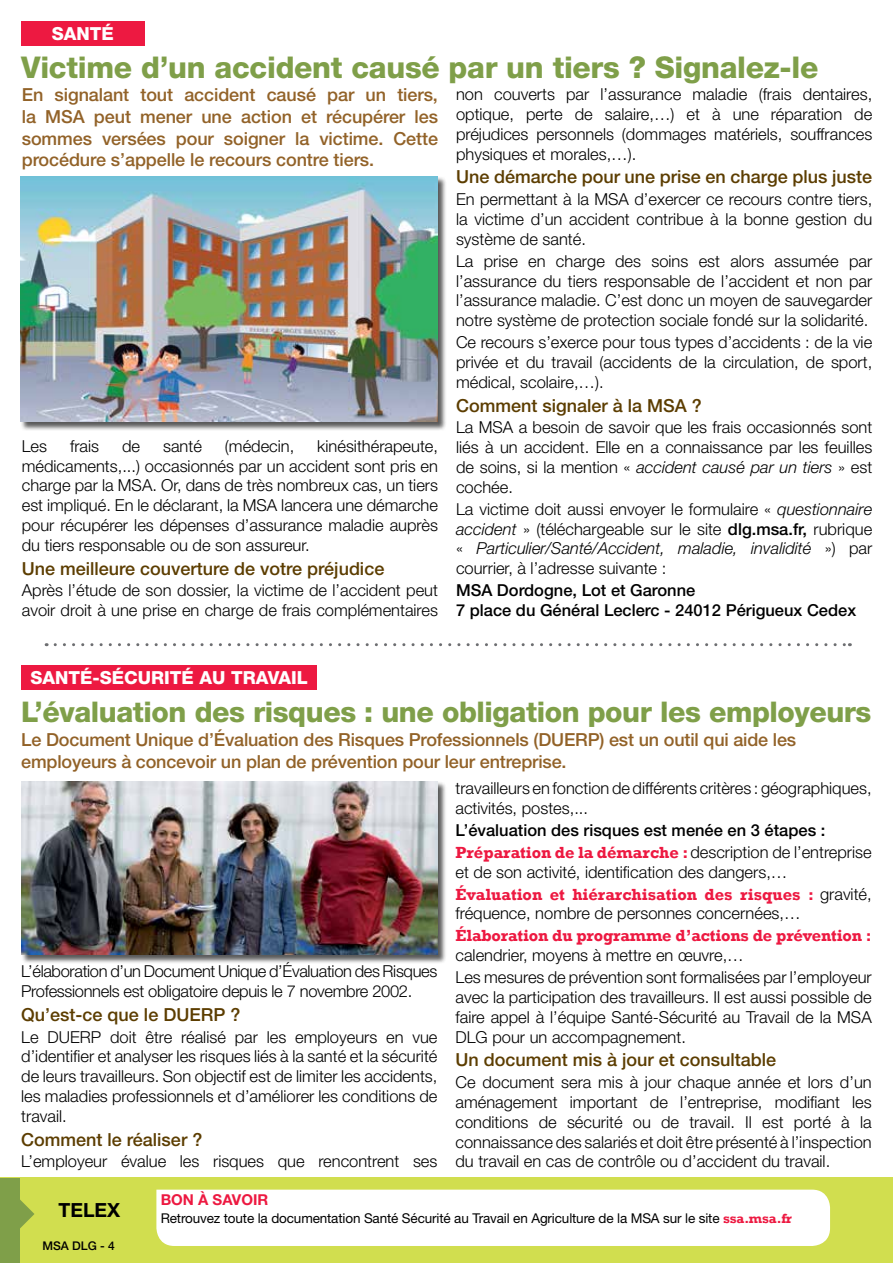
<style>
.page{position:relative;width:893px;height:1263px;background:#fff}
.page>*{position:absolute;margin:0;border:0;box-sizing:border-box;transform-origin:0 0}
.t1{font:800 30px "Helvetica Neue LT Std";letter-spacing:-.01em;color:#7f9f49}
.t2{font:800 28.5px "Helvetica Neue LT Std";letter-spacing:-.015em;color:#7f9f49}
.t3{font:700 19.5px "Helvetica Neue LT Std";letter-spacing:.13em;color:#000}
.t4{font:500 18px/21.6px "Helvetica Neue LT Std";letter-spacing:-.01em;color:#926228}
.t5{font:500 18px "Helvetica Neue LT Std";color:#5c3d00}
.t6{font:800 18px "Helvetica Neue LT Std";color:#fff}
.t7{font:300 16.5px/19.8px "Helvetica Neue LT Std";color:#000;text-align:justify}
.t8{font:500 16.5px/21.9px "Helvetica Neue LT Std";color:#000}
.t9{font:300 16.5px/19.8px "Helvetica Neue LT Std";letter-spacing:-.02em;color:#000}
.t10{font:700 16.5px "Rockwell";letter-spacing:-.01em;color:#ed1941}
.t11{font:700 15px "Helvetica Neue LT Std";color:#ed1941}
.t12{font:13.5px "Helvetica Neue LT Std";letter-spacing:-.01em;color:#000}
.t13{font:500 12px "Helvetica Neue LT Std";color:#000}
.s1{font-style:italic}
.s2{font-weight:500}
.s3{font-family:"Rockwell";font-weight:700;color:#ed1941}
.s4{font-weight:300}
.s5{font-family:"Helvetica Neue LT Std";font-weight:300;color:#000}
</style>
<div class="page">
<div style="left:0;top:1178px;width:893px;height:85px;background:#d1de4f"></div>
<div style="left:0;top:1178px;width:20px;height:85px;background:#7f9f49"></div>
<svg style="left:20px;top:1200px;width:14px;height:28px"></svg>
<div style="left:156px;top:1189px;width:674px;height:57px;background:#fff"></div>
<svg style="left:55px;top:643px;width:795px;height:3px"></svg>
<div style="left:21px;top:665px;width:296px;height:25px;background:#ed1941"></div>
<div style="left:21px;top:781px;width:426px;height:183px;background:#000;opacity:.65"></div>
<img style="left:21px;top:781px;width:417px;height:174px">
<div style="left:21px;top:21px;width:124px;height:25px;background:#ed1941"></div>
<div style="left:20px;top:176px;width:426px;height:255px;background:#000;opacity:.65"></div>
<img style="left:21px;top:176px;width:416px;height:246px">
<p class="t6" style="left:52px;top:23px;width:62px">santé</p>
<h1 class="t1" style="left:21px;top:49px;width:799px">Victime d’un accident causé par un tiers ? Signalez-le</h1>
<p class="t4" style="left:22px;top:84px;width:418px;text-align:justify">En signalant tout accident causé par un tiers, la MSA peut mener une action et récupérer les sommes versées pour soigner la victime. Cette procédure s’appelle le recours contre tiers.</p>
<p class="t7" style="left:22px;top:436px;width:418px;text-indent:295px">kinésithérapeute, médicaments,...) occasionnés par un accident sont pris en charge par la MSA. Or, dans de très nombreux cas, un tiers est impliqué. En le déclarant, la MSA lancera une démarche pour récupérer les dépenses d’assurance maladie auprès du tiers responsable ou de son assureur.</p>
<p class="t5" style="left:22px;top:557px;width:364px">Une meilleure couverture de votre préjudice</p>
<p class="t7" style="left:22px;top:580px;width:418px">Après l’étude de son dossier, la victime de l’accident peut avoir droit à une prise en charge de frais complémentaires</p>
<p class="t7" style="left:22px;top:436px;width:27px">Les</p>
<p class="t7" style="left:70px;top:436px;width:31px">frais</p>
<p class="t7" style="left:122px;top:436px;width:20px">de</p>
<p class="t7" style="left:163px;top:436px;width:40px">santé</p>
<p class="t7" style="left:225px;top:436px;width:71px">(médecin,</p>
<p class="t7" style="left:456px;top:84px;width:418px">non couverts par l’assurance maladie (frais dentaires, optique, perte de salaire,…) et à une réparation de préjudices personnels (dommages matériels, souffrances physiques et morales,…).</p>
<p class="t5" style="left:456px;top:166px;width:418px">Une démarche pour une prise en charge plus juste</p>
<p class="t7" style="left:456px;top:189px;width:418px">En permettant à la MSA d’exercer ce recours contre tiers, la victime d’un accident contribue à la bonne gestion du système de santé.</p>
<p class="t7" style="left:456px;top:251px;width:418px">La prise en charge des soins est alors assumée par l’assurance du tiers responsable de l’accident et non par l’assurance maladie. C’est donc un moyen de sauvegarder notre système de protection sociale fondé sur la solidarité.</p>
<p class="t7" style="left:456px;top:332px;width:418px">Ce recours s’exerce pour tous types d’accidents : de la vie privée et du travail (accidents de la circulation, de sport, médical, scolaire,…).</p>
<p class="t5" style="left:456px;top:394px;width:247px">Comment signaler à la MSA ?</p>
<p class="t7" style="left:456px;top:417px;width:418px">La MSA a besoin de savoir que les frais occasionnés sont liés à un accident. Elle en a connaissance par les feuilles de soins, si la mention « <span class="s1">accident causé par un tiers</span> » est cochée.</p>
<p class="t7" style="left:456px;top:499px;width:418px">La victime doit aussi envoyer le formulaire « <span class="s1">questionnaire accident</span> » (téléchargeable sur le site <span class="s2">dlg.msa.fr,</span> rubrique « <span class="s1">Particulier/Santé/Accident, maladie, invalidité</span> ») par courrier, à l’adresse suivante :</p>
<p class="t8" style="left:456px;top:580px;width:402px;line-height:19.8px">MSA Dordogne, Lot et Garonne<br>7 place du Général Leclerc - 24012 Périgueux Cedex</p>
<p class="t6" style="left:31px;top:667px;width:279px">santé-sécurité au travail</p>
<h2 class="t2" style="left:21px;top:695px;width:852px">L’évaluation des risques : une obligation pour les employeurs</h2>
<p class="t4" style="left:21px;top:729px;width:776px">Le Document Unique d’Évaluation des Risques Professionnels (DUERP) est un outil qui aide les employeurs à concevoir un plan de prévention pour leur entreprise.</p>
<p class="t9" style="left:21px;top:961px;width:418px">L’élaboration d’un Document Unique d’Évaluation des Risques<br>Professionnels est obligatoire depuis le 7 novembre 2002.</p>
<p class="t5" style="left:21px;top:1003px;width:221px">Qu’est-ce que le DUERP ?</p>
<p class="t7" style="left:21px;top:1026px;width:418px">Le DUERP doit être réalisé par les employeurs en vue d’identifier et analyser les risques liés à la santé et la sécurité de leurs travailleurs. Son objectif est de limiter les accidents, les maladies professionnels et d’améliorer les conditions de travail.</p>
<p class="t5" style="left:21px;top:1128px;width:183px">Comment le réaliser ?</p>
<p class="t7" style="left:21px;top:1151px;width:418px">L’employeur évalue les risques que rencontrent ses</p>
<p class="t7" style="left:455px;top:778px;width:418px">travailleurs en fonction de différents critères : géographiques, activités, postes,...</p>
<p class="t8" style="left:455px;top:819px;width:418px">L’évaluation des risques est menée en 3 étapes :<br><span class="s3">Préparation de la démarche :</span> <span class="s4">description de l’entreprise</span></p>
<p class="t7" style="left:455px;top:861px;width:333px">et de son activité, identification des dangers,…</p>
<p class="t10" style="left:455px;top:884px;width:418px">Évaluation et hiérarchisation des risques : <span class="s5">gravité,</span></p>
<p class="t7" style="left:455px;top:903px;width:347px">fréquence, nombre de personnes concernées,…</p>
<p class="t10" style="left:455px;top:926px;width:418px">Élaboration du programme d’actions de prévention :</p>
<p class="t7" style="left:455px;top:944px;width:418px;line-height:21.9px">calendrier, moyens à mettre en œuvre,…<br>Les mesures de prévention sont formalisées par l’employeur</p>
<p class="t7" style="left:455px;top:987px;width:418px">avec la participation des travailleurs. Il est aussi possible de faire appel à l’équipe Santé-Sécurité au Travail de la MSA DLG pour un accompagnement.</p>
<p class="t5" style="left:455px;top:1049px;width:322px">Un document mis à jour et consultable</p>
<p class="t7" style="left:455px;top:1072px;width:418px">Ce document sera mis à jour chaque année et lors d’un aménagement important de l’entreprise, modifiant les conditions de sécurité ou de travail. Il est porté à la connaissance des salariés et doit être présenté à l’inspection du travail en cas de contrôle ou d’accident du travail.</p>
<p class="t3" style="left:58px;top:1198px;width:63px">TELEX</p>
<p class="t13" style="left:43px;top:1239px;width:74px">MSA DLG - 4</p>
<p class="t11" style="left:161px;top:1190px;width:109px">BON À SAVOI R</p>
<p class="t12" style="left:161px;top:1210px;width:633px">Retrouvez toute la documentation Santé Sécurité au Travail en Agriculture de la MSA sur le site <span class="s3">ssa.msa.fr</span></p>
</div>
